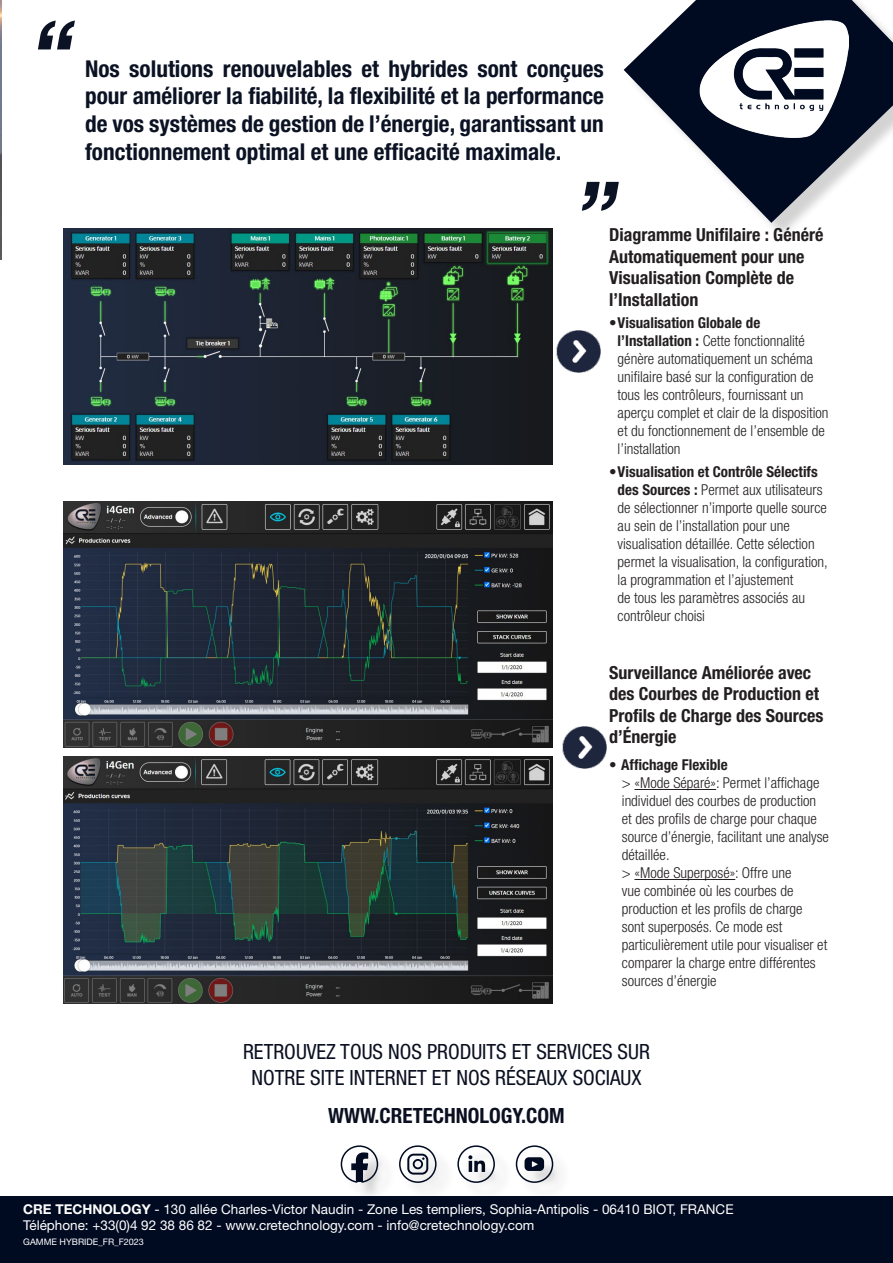
<style>
.page{position:relative;width:893px;height:1263px;background:#fff}
.page>*{position:absolute;margin:0;border:0;box-sizing:border-box;transform-origin:0 0}
.t1{font:italic 700 90px "Helvetica Neue LT Std";color:#0b1224}
.t2{font:700 condensed 23.25px/27.9px "Helvetica Neue LT Std";color:#0b1223;text-align:justify}
.t3{font:condensed 21px "Helvetica Neue LT Std";color:#0b1021}
.t4{font:700 condensed 21px "Helvetica Neue LT Std";color:#0b1021}
.t5{font:700 condensed 18px/21.6px "Helvetica Neue LT Std";color:#231f20}
.t6{font:300 condensed 15px/18px "Helvetica Neue LT Std";color:#231f20}
.t7{font:700 condensed 15px "Helvetica Neue LT Std";color:#231f20}
.t8{font:13.5px "Helvetica Neue LT Std";color:#fff}
.t9{font:9px "Helvetica Neue LT Std";color:#fff}
.s1{font-weight:700}
</style>
<div class="page">
<div style="left:0;top:1196px;width:893px;height:67px;background:#000a21"></div>
<svg style="left:624px;top:0;width:269px;height:223px"></svg>
<img style="left:700px;top:21px;width:148px;height:117px">
<div style="left:343px;top:1148px;width:53px;height:53px;background:#231f20;opacity:.2"></div>
<div style="left:355px;top:1156px;width:31px;height:44px;background:#231f20;opacity:.2"></div>
<svg style="left:340px;top:1145px;width:39px;height:39px"></svg>
<div style="left:402px;top:1148px;width:53px;height:53px;background:#231f20;opacity:.2"></div>
<div style="left:399px;top:1145px;width:38px;height:38px;border:2px solid #000a21;border-radius:50%"></div>
<div style="left:410px;top:1156px;width:37px;height:37px;background:#231f20;opacity:.2"></div>
<svg style="left:407px;top:1154px;width:21px;height:20px"></svg>
<div style="left:519px;top:1148px;width:52px;height:53px;background:#231f20;opacity:.2"></div>
<div style="left:516px;top:1145px;width:37px;height:38px;border:2px solid #000a21;border-radius:50%"></div>
<div style="left:527px;top:1159px;width:35px;height:31px;background:#231f20;opacity:.2"></div>
<svg style="left:525px;top:1157px;width:19px;height:14px"></svg>
<div style="left:460px;top:1148px;width:53px;height:53px;background:#231f20;opacity:.2"></div>
<div style="left:457px;top:1145px;width:38px;height:38px;border:2px solid #000a21;border-radius:50%"></div>
<div style="left:471px;top:1158px;width:20px;height:32px;background:#231f20;opacity:.2"></div>
<div style="left:477px;top:1163px;width:27px;height:27px;background:#231f20;opacity:.2"></div>
<svg style="left:468px;top:1155px;width:17px;height:17px"></svg>
<img style="left:0;top:0;width:2px;height:259px">
<img style="left:64px;top:228px;width:489px;height:236px">
<img style="left:64px;top:502px;width:489px;height:246px">
<img style="left:64px;top:757px;width:489px;height:246px">
<hr style="left:634px;top:789px;width:82px;height:1px;background:#231f20">
<hr style="left:634px;top:879px;width:101px;height:1px;background:#231f20">
<img style="left:556px;top:330px;width:45px;height:43px">
<img style="left:562px;top:726px;width:45px;height:43px">
<p class="t1" style="left:26px;top:-3px;width:65px">‘‘</p>
<p class="t2" style="left:85px;top:54px;width:520px">Nos solutions renouvelables et hybrides sont conçues pour améliorer la fiabilité, la flexibilité et la performance de vos systèmes de gestion de l’énergie, garantissant un fonctionnement optimal et une efficacité maximale.</p>
<p class="t1" style="left:631px;top:234px;width:65px;rotate:-180deg">‘‘</p>
<p class="t5" style="left:609px;top:224px;width:216px">Diagramme Unifilaire : Généré<br>Automatiquement pour une<br>Visualisation Complète de l’Installation</p>
<p class="t6" style="left:618px;top:314px;width:212px;text-indent:-9px"><span class="s1">•Visualisation Globale de l’Installation :</span> Cette fonctionnalité génère automatiquement un schéma unifilaire basé sur la configuration de tous les contrôleurs, fournissant un aperçu complet et clair de la disposition et du fonctionnement de l’ensemble de l’installation</p>
<p class="t6" style="left:618px;top:462px;width:212px;text-indent:-9px"><span class="s1">•Visualisation et Contrôle Sélectifs des Sources :</span> Permet aux utilisateurs de sélectionner n’importe quelle source au sein de l’installation pour une visualisation détaillée. Cette sélection permet la visualisation, la configuration, la programmation et l’ajustement<br>de tous les paramètres associés au contrôleur choisi</p>
<p class="t5" style="left:609px;top:661px;width:216px">Surveillance Améliorée avec des Courbes de Production et<br>Profils de Charge des Sources d’Énergie</p>
<p class="t7" style="left:609px;top:755px;width:120px">• Affichage Flexible</p>
<p class="t6" style="left:622px;top:773px;width:209px">&gt; «Mode Séparé»: Permet l’affichage individuel des courbes de production et des profils de charge pour chaque source d’énergie, facilitant une analyse détaillée.</p>
<p class="t6" style="left:622px;top:863px;width:207px">&gt; «Mode Superposé»: Offre une<br>vue combinée où les courbes de production et les profils de charge sont superposés. Ce mode est particulièrement utile pour visualiser et comparer la charge entre différentes sources d’énergie</p>
<p class="t3" style="left:243px;top:1040px;width:408px">RETROUVEZ TOUS NOS PRODUITS ET SERVICES SUR</p>
<p class="t3" style="left:251px;top:1065px;width:392px">NOTRE SITE INTERNET ET NOS RÉSEAUX SOCIAUX</p>
<p class="t4" style="left:328px;top:1102px;width:238px">WWW.CRETECHNOLOGY.COM</p>
<p class="t8" style="left:23px;top:1201px;width:712px"><span class="s1">CRE TECHNOLOGY</span> - 130 allée Charles-Victor Naudin - Zone Les templiers, Sophia-Antipolis - 06410 BIOT, FRANCE</p>
<p class="t8" style="left:23px;top:1217px;width:513px">Téléphone: +33(0)4 92 38 86 82 - www.cretechnology.com - info@cretechnology.com</p>
<p class="t9" style="left:23px;top:1237px;width:122px">GAMME HYBRIDE_FR_F2023</p>
</div>
